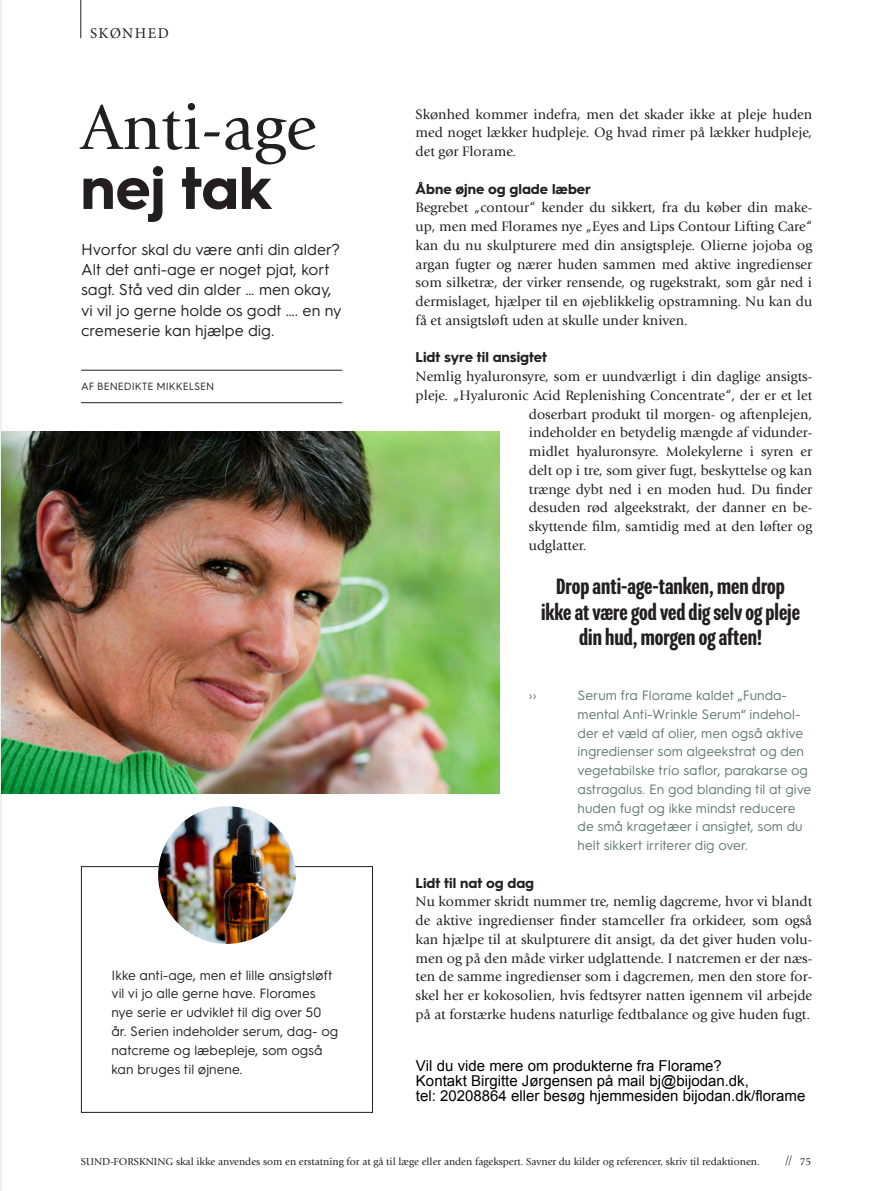
<style>
.page{position:relative;width:893px;height:1191px;background:#fff}
.page>*{position:absolute;margin:0;border:0;box-sizing:border-box;transform-origin:0 0}
.Midlertidig_overskri{font:66px "Giovanni";color:#231f20}
.Midlertidig_overskri-2{font:700 60px "Hurme Geometric Sans 3";color:#231f20}
.Citat_1{font:500 24px/25.5px "Program Nar OT";color:#231f20;text-align:center}
.Underrubrik{font:15.75px/20.2px "Hurme Geometric Sans 3";color:#231f20}
.t1{font:15px/15px "Arial";color:#000}
.t2{font:15px "Minion Pro";letter-spacing:.095em;color:#231f20}
.Brødtekst_uden_indry{font:14.25px/18.8px "Giovanni";color:#231f20;text-align:justify}
.Mellem_rubrik_med_in{font:700 14.25px "Hurme Geometric Sans 3";color:#231f20}
.FAKTA_boks{font:13.5px/18.8px "Hurme Geometric Sans 3";color:#60796a}
.FAKTA_boks-2{font:13.5px/18.8px "Hurme Geometric Sans 3";color:#231f20}
.t3{font:10.5px "Giovanni";color:#231f20}
.Forfatter_med_streg{font:10.5px "Hurme Geometric Sans 3";color:#231f20}
</style>
<div class="page">
<hr style="left:0;top:0;width:1px;height:1191px;background:#ebf3eb">
<img style="left:1px;top:431px;width:498px;height:362px">
<hr style="left:81px;top:370px;width:261px;height:1px;background:#231f20">
<hr style="left:81px;top:402px;width:261px;height:1px;background:#231f20">
<div style="left:81px;top:866px;width:292px;height:246px;border:1px solid #231f20"></div>
<img style="left:158px;top:806px;width:138px;height:138px;border-radius:69px">
<hr style="left:80px;top:0;width:1px;height:38px;background:#231f20">
<p class="t2" style="left:90px;top:23px;width:80px">SKØNHED</p>
<p class="Midlertidig_overskri" style="left:80px;top:90px;width:237px">Anti-age</p>
<p class="Midlertidig_overskri-2" style="left:81px;top:146px;width:193px">nej tak</p>
<p class="Underrubrik" style="left:81px;top:238px;width:262px">Hvorfor skal du være anti din alder?<br>Alt det anti-age er noget pjat, kort sagt. Stå ved din alder … men okay, vi vil jo gerne holde os godt …. en ny cremeserie kan hjælpe dig.</p>
<p class="Forfatter_med_streg" style="left:81px;top:378px;width:135px">AF BENEDIKTE MIKKELSEN</p>
<p class="FAKTA_boks-2" style="left:111px;top:964px;width:228px">Ikke anti-age, men et lille ansigtsløft vil vi jo alle gerne have. Florames nye serie er udviklet til dig over 50 år. Serien indeholder serum, dag- og natcreme og læbepleje, som også kan bruges til øjnene.</p>
<p class="Brødtekst_uden_indry" style="left:416px;top:105px;width:398px">Skønhed kommer indefra, men det skader ikke at pleje huden med noget lækker hudpleje. Og hvad rimer på lækker hudpleje, det gør Florame.</p>
<p class="Mellem_rubrik_med_in" style="left:416px;top:179px;width:177px">Åbne øjne og glade læber</p>
<p class="Brødtekst_uden_indry" style="left:416px;top:198px;width:398px">Begrebet „contour“ kender du sikkert, fra du køber din make&shy;up, men med Florames nye „Eyes and Lips Contour Lifting Care“ kan du nu skulpturere med din ansigtspleje. Olierne jojoba og argan fugter og nærer huden sammen med aktive ingredienser som silketræ, der virker rensende, og rugekstrakt, som går ned i dermislaget, hjælper til en øjeblikkelig opstramning. Nu kan du få et ansigtsløft uden at skulle under kniven.</p>
<p class="Mellem_rubrik_med_in" style="left:416px;top:347px;width:133px">Lidt syre til ansigtet</p>
<p class="Brødtekst_uden_indry" style="left:416px;top:367px;width:398px">Nemlig hyaluronsyre, som er uundværligt i din daglige ansigts-</p>
<p class="Brødtekst_uden_indry" style="left:416px;top:386px;width:398px">pleje. „Hyaluronic Acid Replenishing Concentrate“, der er et let</p>
<p class="Brødtekst_uden_indry" style="left:529px;top:405px;width:285px">doserbart produkt til morgen- og aftenplejen,</p>
<p class="Brødtekst_uden_indry" style="left:529px;top:423px;width:285px">indeholder en betydelig mængde af vidunder-</p>
<p class="Brødtekst_uden_indry" style="left:529px;top:442px;width:285px">midlet hyaluronsyre. Molekylerne i syren er</p>
<p class="Brødtekst_uden_indry" style="left:529px;top:461px;width:285px">delt op i tre, som giver fugt, beskyttelse og kan</p>
<p class="Brødtekst_uden_indry" style="left:529px;top:480px;width:285px">trænge dybt ned i en moden hud. Du finder</p>
<p class="Brødtekst_uden_indry" style="left:529px;top:498px;width:285px">desuden rød algeekstrakt, der danner en be-</p>
<p class="Brødtekst_uden_indry" style="left:529px;top:517px;width:285px">skyttende film, samtidig med at den løfter og</p>
<p class="Brødtekst_uden_indry" style="left:529px;top:536px;width:59px">udglatter.</p>
<p class="Citat_1" style="left:556px;top:574px;width:230px">Drop anti-age-tanken, men drop</p>
<p class="Citat_1" style="left:541px;top:599px;width:261px">ikke at være god ved dig selv og pleje din hud, morgen og aften!</p>
<p class="FAKTA_boks" style="left:529px;top:685px;width:9px">››</p>
<p class="FAKTA_boks" style="left:578px;top:685px;width:235px">Serum fra Florame kaldet „Funda&shy;mental Anti-Wrinkle Serum“ indehol&shy;der et væld af olier, men også aktive ingredienser som algeekstrat og den vegetabilske trio saflor, parakarse og astragalus. En god blanding til at give huden fugt og ikke mindst reducere de små kragetæer i ansigtet, som du helt sikkert irriterer dig over.</p>
<p class="Mellem_rubrik_med_in" style="left:416px;top:872px;width:120px">Lidt til nat og dag</p>
<p class="Brødtekst_uden_indry" style="left:416px;top:892px;width:398px">Nu kommer skridt nummer tre, nemlig dagcreme, hvor vi blandt de aktive ingredienser finder stamceller fra orkideer, som også kan hjælpe til at skulpturere dit ansigt, da det giver huden volu&shy;men og på den måde virker udglattende. I natcremen er der næs&shy;ten de samme ingredienser som i dagcremen, men den store for&shy;skel her er kokosolien, hvis fedtsyrer natten igennem vil arbejde på at forstærke hudens naturlige fedtbalance og give huden fugt.</p>
<p class="t1" style="left:416px;top:1058px;width:391px">Vil du vide mere om produkterne fra Florame?<br>Kontakt Birgitte Jørgensen på mail bj@bijodan.dk,<br>tel: 20208864 eller besøg hjemmesiden bijodan.dk/florame</p>
<p class="t3" style="left:81px;top:1155px;width:680px">SUND-FORSKNING skal ikke anvendes som en erstatning for at gå til læge eller anden fagekspert. Savner du kilder og referencer, skriv til redaktionen.</p>
<p class="t3" style="left:785px;top:1154px;width:28px">// 75</p>
</div>
